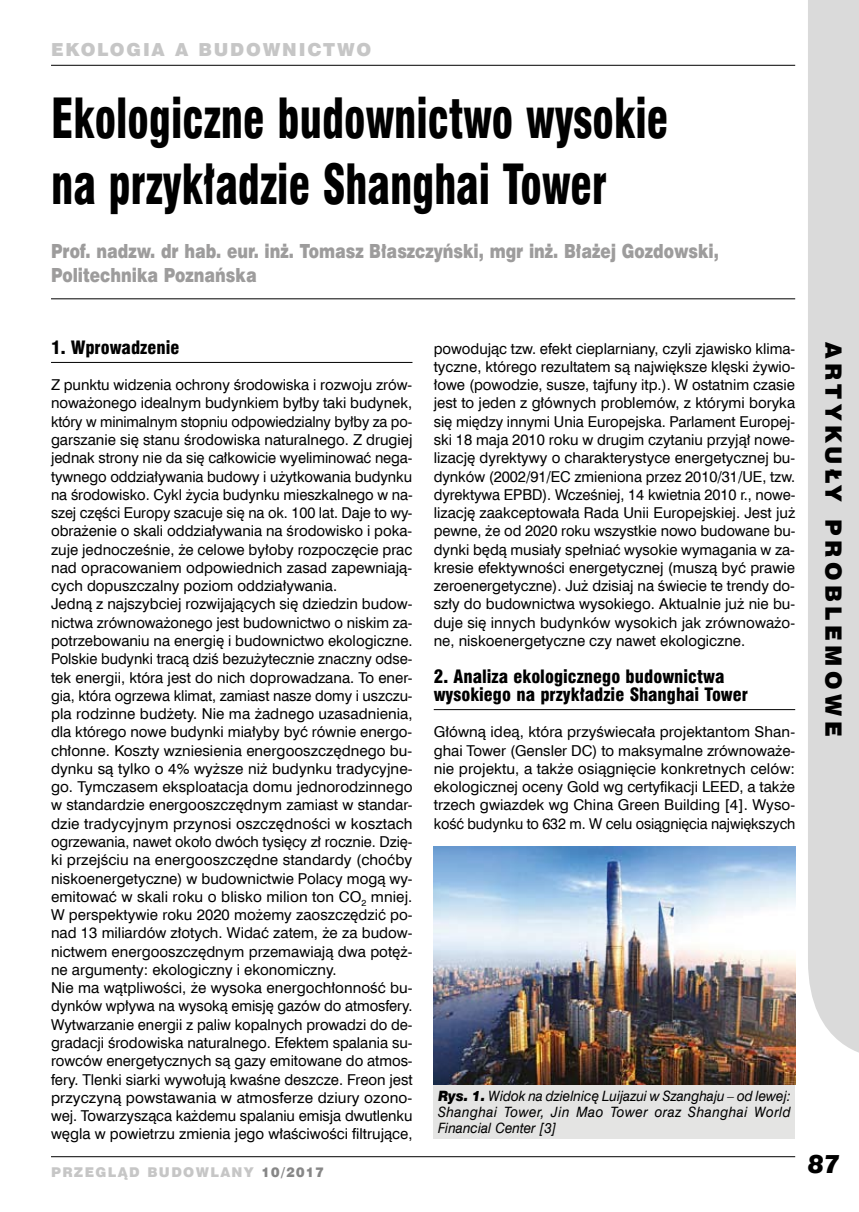
<style>
.page{position:relative;width:859px;height:1212px;background:#fff}
.page>*{position:absolute;margin:0;border:0;box-sizing:border-box;transform-origin:0 0}
.t1{font:54px/65.1px "Swis 721 Blk Cn EU";color:#000;scale:.8 1}
.t2{font:italic 25.5px "Swis 721 Blk EU";color:#000;scale:.95 1}
.t3{font:22.5px "Swis 721 Blk EU";letter-spacing:.2em;color:#000}
.t4{font:19.5px/23.5px "Swis 721 Blk EU";color:#9d9c9c;scale:.8 1}
.t5{font:18px/18.3px "Swis 721 Blk Cn EU";color:#000}
.t6{font:18px "Swis 721 Blk EU";letter-spacing:.1em;color:#c6c6c6}
.t7{font:15px/18.3px "Swis 721 EU Normal";color:#000;text-align:justify}
.t8{font:14.25px/15.8px "Swis 721 EU Italic";letter-spacing:.035em;color:#000;text-align:justify;scale:.95 1}
.t9{font:13.5px "Swis 721 Blk EU";letter-spacing:.1em;color:#c6c6c6}
.s1{color:#878787}
.s2{font-family:"Swis 721 Blk EU";font-style:italic}
</style>
<div class="page">
<hr style="left:51px;top:1156px;width:744px;height:1px;background:#000">
<hr style="left:51px;top:65px;width:744px;height:1px;background:#000">
<div style="left:808px;top:0;width:51px;height:1053px;background:#dadada"></div>
<hr style="left:51px;top:298px;width:744px;height:1px;background:#000">
<hr style="left:51px;top:362px;width:361px;height:1px;background:#000">
<hr style="left:434px;top:709px;width:361px;height:1px;background:#000">
<div style="left:434px;top:1084px;width:361px;height:55px;background:#e4e4e3"></div>
<img style="left:434px;top:847px;width:361px;height:237px">
<p class="t6" style="left:51px;top:38px;width:46px">EKOLOG</p>
<p class="t6" style="left:143px;top:38px;width:73px">IAABUDOWN</p>
<p class="t6" style="left:299px;top:38px;width:57px">ICTWO</p>
<h1 class="t1" style="left:51px;top:89px;width:773px">Ekologiczne budownictwo wysokie na przykładzie Shanghai Tower</h1>
<h3 class="t4" style="left:51px;top:241px;width:836px">Prof. nadzw. dr hab. eur. inż. Tomasz Błaszczyński, mgr inż. Błażej Gozdowski,<br>Politechnika Poznańska</h3>
<p class="t5" style="left:51px;top:339px;width:130px">1. Wprowadzenie</p>
<p class="t7" style="left:51px;top:376px;width:363px;text-align:left">Z punktu widzenia ochrony środowiska i rozwoju zrów&shy;noważonego idealnym budynkiem byłby taki budynek, który w minimalnym stopniu odpowiedzialny byłby za po&shy;garszanie się stanu środowiska naturalnego. Z drugiej jednak strony nie da się całkowicie wyeliminować nega&shy;tywnego oddziaływania budowy i użytkowania budynku na środowisko. Cykl życia budynku mieszkalnego w na&shy;szej części Europy szacuje się na ok. 100 lat. Daje to wy&shy;obrażenie o skali oddziaływania na środowisko i poka&shy;zuje jednocześnie, że celowe byłoby rozpoczęcie prac nad opracowaniem odpowiednich zasad zapewniają&shy;cych dopuszczalny poziom oddziaływania.<br>Jedną z najszybciej rozwijających się dziedzin budow&shy;nictwa zrównoważonego jest budownictwo o niskim za&shy;potrzebowaniu na energię i budownictwo ekologiczne.<br>Polskie budynki tracą dziś bezużytecznie znaczny odse&shy;tek energii, która jest do nich doprowadzana. To ener&shy;gia, która ogrzewa klimat, zamiast nasze domy i uszczu&shy;pla rodzinne budżety. Nie ma żadnego uzasadnienia, dla którego nowe budynki miałyby być równie energo&shy;chłonne. Koszty wzniesienia energooszczędnego bu&shy;dynku są tylko o 4% wyższe niż budynku tradycyjne&shy;go. Tymczasem eksploatacja domu jednorodzinnego w standardzie energooszczędnym zamiast w standar&shy;dzie tradycyjnym przynosi oszczędności w kosztach ogrzewania, nawet około dwóch tysięcy zł rocznie. Dzię&shy;ki przejściu na energooszczędne standardy (choćby niskoenergetyczne) w budownictwie Polacy mogą wy&shy;emitować w skali roku o blisko milion ton CO<sub>2</sub> mniej.<br>W perspektywie roku 2020 możemy zaoszczędzić po&shy;nad 13 miliardów złotych. Widać zatem, że za budow&shy;nictwem energooszczędnym przemawiają dwa potęż&shy;ne argumenty: ekologiczny i ekonomiczny.<br>Nie ma wątpliwości, że wysoka energochłonność bu&shy;dynków wpływa na wysoką emisję gazów do atmosfery.<br>Wytwarzanie energii z paliw kopalnych prowadzi do de&shy;gradacji środowiska naturalnego. Efektem spalania su&shy;rowców energetycznych są gazy emitowane do atmos&shy;fery. Tlenki siarki wywołują kwaśne deszcze. Freon jest przyczyną powstawania w atmosferze dziury ozono&shy;wej. Towarzysząca każdemu spalaniu emisja dwutlenku węgla w powietrzu zmienia jego właściwości filtrujące,</p>
<p class="t9" style="left:51px;top:1163px;width:275px">PRzeglĄd budowlany <span class="s1">10/2017</span></p>
<p class="t7" style="left:434px;top:340px;width:363px">powodując tzw. efekt cieplarniany, czyli zjawisko klima&shy;tyczne, którego rezultatem są największe klęski żywio&shy;łowe (powodzie, susze, tajfuny itp.). W ostatnim czasie jest to jeden z głównych problemów, z którymi boryka się między innymi Unia Europejska. Parlament Europej&shy;ski 18 maja 2010 roku w drugim czytaniu przyjął nowe&shy;lizację dyrektywy o charakterystyce energetycznej bu&shy;dynków (2002/91/EC zmieniona przez 2010/31/UE, tzw. dyrektywa EPBD). Wcześniej, 14 kwietnia 2010 r., nowe&shy;lizację zaakceptowała Rada Unii Europejskiej. Jest już pewne, że od 2020 roku wszystkie nowo budowane bu&shy;dynki będą musiały spełniać wysokie wymagania w za&shy;kresie efektywności energetycznej (muszą być prawie zeroenergetyczne). Już dzisiaj na świecie te trendy do&shy;szły do budownictwa wysokiego. Aktualnie już nie bu&shy;duje się innych budynków wysokich jak zrównoważo&shy;ne, niskoenergetyczne czy nawet ekologiczne.</p>
<p class="t5" style="left:434px;top:668px;width:316px">2. Analiza ekologicznego budownictwa wysokiego na przykładzie Shanghai Tower</p>
<p class="t7" style="left:434px;top:723px;width:363px">Główną ideą, która przyświecała projektantom Shan&shy;ghai Tower (Gensler DC) to maksymalne zrównoważe&shy;nie projektu, a także osiągnięcie konkretnych celów: ekologicznej oceny Gold wg certyfikacji LEED, a także trzech gwiazdek wg China Green Building [4]. Wyso&shy;kość budynku to 632 m. W celu osiągnięcia największych</p>
<h3 class="t3" style="left:848px;top:342px;width:395px;rotate:90deg">ARTYKUŁY PROBLEMOWE</h3>
<p class="t8" style="left:438px;top:1089px;width:373px"><span class="s2">Rys. 1.</span> Widok na dzielnicę Luijazui w Szanghaju – od lewej:<br>Shanghai Tower, Jin Mao Tower oraz Shanghai World Financial Center [3]</p>
<h2 class="t2" style="left:808px;top:1147px;width:35px">87</h2>
</div>
